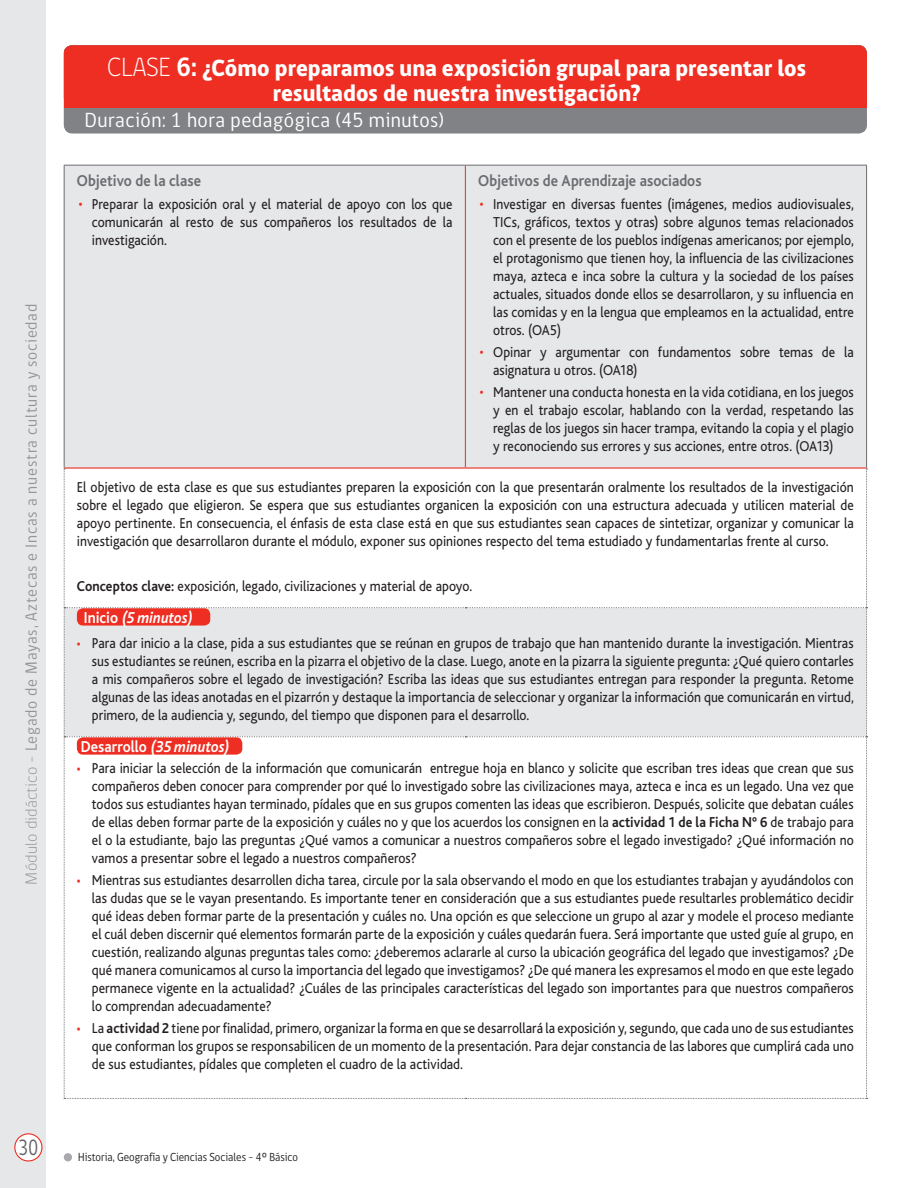
<style>
.page{position:relative;width:918px;height:1188px;background:#fff}
.page>*{position:absolute;margin:0;border:0;box-sizing:border-box;transform-origin:0 0}
.t1{font:800 24px/25.5px "gob CL";color:#fff;text-align:center;scale:.95 1}
.t2{font:22.5px "gob CL";color:#636366;scale:.8 1}
.t3{font:21px "gob CL";letter-spacing:.025em;color:#fff;scale:.95 1}
.t4{font:16.5px "gob CL";letter-spacing:.05em;color:#939598;scale:.95 1}
.texto_clase{font:700 16.5px "Bliss";color:#6c6d70;scale:.9 1}
.t5{font:italic 700 16.5px "Bliss";color:#fff;scale:.9 1}
.texto_clase-2{font:15px/18px "Bliss";letter-spacing:.005em;color:#231f20;text-align:justify;scale:.9 1}
.t6{font:12px "gob CL";color:#231f20;scale:.9 1}
.s1{font-weight:300}
.s2{font-weight:300;font-size:27px}
.s3{font-weight:700;font-size:27px}
.s4{color:#ee2e22}
.s5{font-weight:700}
.s6{font-style:normal}
.s7{font-family:"Myriad Pro";color:#ee2e22}
</style>
<div class="page">
<div style="left:0;top:0;width:45px;height:1188px;background:#e6e7e9"></div>
<div style="left:64px;top:1153px;width:8px;height:8px;background:#a8a9ad;border-radius:50%"></div>
<div style="left:15px;top:1134px;width:27px;height:27px;background:#fff;border-radius:50%"></div>
<div style="left:14px;top:1133px;width:29px;height:29px;border:1px solid #ee2e22;border-radius:50%"></div>
<div style="left:65px;top:166px;width:801px;height:301px;background:#e6e7e9"></div>
<hr style="left:64px;top:467px;width:401px;height:2px;background:#ee2e22">
<hr style="left:465px;top:467px;width:402px;height:2px;background:#ee2e22">
<hr style="left:64px;top:165px;width:401px;height:1px;background:#6c6d70">
<hr style="left:64px;top:166px;width:1px;height:301px;background:#6c6d70">
<hr style="left:465px;top:165px;width:402px;height:1px;background:#6c6d70">
<hr style="left:866px;top:166px;width:1px;height:301px;background:#6c6d70">
<hr style="left:465px;top:166px;width:1px;height:301px;background:#ee2e22">
<svg style="left:64px;top:469px;width:804px;height:630px"></svg>
<div style="left:77px;top:608px;width:133px;height:18px;background:#ee2e22;border-radius:6px"></div>
<div style="left:77px;top:737px;width:165px;height:18px;background:#ee2e22;border-radius:6px"></div>
<div style="left:64px;top:45px;width:803px;height:89px;background:#808285;border-radius:9px"></div>
<div style="left:64px;top:45px;width:803px;height:63px;background:#ee2e22"></div>
<p class="t4" style="left:20px;top:885px;width:613px;rotate:-90deg"><span class="s1">Módulo didáctico -</span> Legado de Mayas, Aztecas e Incas a nuestra cultura y sociedad</p>
<h2 class="t2" style="left:18px;top:1132px;width:26px">30</h2>
<p class="t1" style="left:107px;top:56px;width:738px"><span class="s2">CLASE</span> <span class="s3">6:</span> ¿Cómo preparamos una exposición grupal para presentar los resultados de nuestra investigación?</p>
<p class="t3" style="left:85px;top:105px;width:380px">Duración: 1 hora pedagógica (45 minutos)</p>
<p class="texto_clase" style="left:478px;top:172px;width:250px">Objetivos de Aprendizaje asociados</p>
<p class="texto_clase-2" style="left:493px;top:195px;width:402px;text-indent:-14px"><span class="s4">•</span> Investigar en diversas fuentes (imágenes, medios audiovisuales, TICs, gráficos, textos y otras) sobre algunos temas relacionados con el presente de los pueblos indígenas americanos; por ejemplo, el protagonismo que tienen hoy, la influencia de las civilizaciones maya, azteca e inca sobre la cultura y la sociedad de los países actuales, situados donde ellos se desarrollaron, y su influencia en las comidas y en la lengua que empleamos en la actualidad, entre otros. (OA5)</p>
<p class="texto_clase-2" style="left:493px;top:343px;width:402px;text-indent:-14px"><span class="s4">•</span> Opinar y argumentar con fundamentos sobre temas de la asignatura u otros. (OA18)</p>
<p class="texto_clase-2" style="left:493px;top:383px;width:402px;text-indent:-14px"><span class="s4">•</span> Mantener una conducta honesta en la vida cotidiana, en los juegos y en el trabajo escolar, hablando con la verdad, respetando las reglas de los juegos sin hacer trampa, evitando la copia y el plagio y reconociendo sus errores y sus acciones, entre otros. (OA13)</p>
<p class="texto_clase-2" style="left:77px;top:479px;width:865px">El objetivo de esta clase es que sus estudiantes preparen la exposición con la que presentarán oralmente los resultados de la investigación sobre el legado que eligieron. Se espera que sus estudiantes organicen la exposición con una estructura adecuada y utilicen material de apoyo pertinente. En consecuencia, el énfasis de esta clase está en que sus estudiantes sean capaces de sintetizar, organizar y comunicar la investigación que desarrollaron durante el módulo, exponer sus opiniones respecto del tema estudiado y fundamentarlas frente al curso.</p>
<p class="texto_clase-2" style="left:77px;top:577px;width:441px"><span class="s5">Conceptos clave:</span> exposición, legado, civilizaciones y material de apoyo.</p>
<p class="t5" style="left:84px;top:609px;width:123px"><span class="s6">Inicio</span> (5 minutos)</p>
<p class="texto_clase-2" style="left:92px;top:634px;width:848px;text-indent:-15px"><span class="s7">•</span> Para dar inicio a la clase, pida a sus estudiantes que se reúnan en grupos de trabajo que han mantenido durante la investigación. Mientras sus estudiantes se reúnen, escriba en la pizarra el objetivo de la clase. Luego, anote en la pizarra la siguiente pregunta: ¿Qué quiero contarles a mis compañeros sobre el legado de investigación? Escriba las ideas que sus estudiantes entregan para responder la pregunta. Retome algunas de las ideas anotadas en el pizarrón y destaque la importancia de seleccionar y organizar la información que comunicarán en virtud, primero, de la audiencia y, segundo, del tiempo que disponen para el desarrollo.</p>
<p class="t5" style="left:81px;top:738px;width:167px"><span class="s6">Desarrollo</span> (35 minutos)</p>
<p class="texto_clase-2" style="left:92px;top:759px;width:848px;text-indent:-15px"><span class="s7">•</span> Para iniciar la selección de la información que comunicarán entregue hoja en blanco y solicite que escriban tres ideas que crean que sus compañeros deben conocer para comprender por qué lo investigado sobre las civilizaciones maya, azteca e inca es un legado. Una vez que todos sus estudiantes hayan terminado, pídales que en sus grupos comenten las ideas que escribieron. Después, solicite que debatan cuáles de ellas deben formar parte de la exposición y cuáles no y que los acuerdos los consignen en la <span class="s5">actividad 1 de la Ficha N° 6</span> de trabajo para el o la estudiante, bajo las preguntas ¿Qué vamos a comunicar a nuestros compañeros sobre el legado investigado? ¿Qué información no vamos a presentar sobre el legado a nuestros compañeros?</p>
<p class="texto_clase-2" style="left:92px;top:871px;width:848px;text-indent:-15px"><span class="s7">•</span> Mientras sus estudiantes desarrollen dicha tarea, circule por la sala observando el modo en que los estudiantes trabajan y ayudándolos con las dudas que se le vayan presentando. Es importante tener en consideración que a sus estudiantes puede resultarles problemático decidir qué ideas deben formar parte de la presentación y cuáles no. Una opción es que seleccione un grupo al azar y modele el proceso mediante el cuál deben discernir qué elementos formarán parte de la exposición y cuáles quedarán fuera. Será importante que usted guíe al grupo, en cuestión, realizando algunas preguntas tales como: ¿deberemos aclararle al curso la ubicación geográfica del legado que investigamos? ¿De qué manera comunicamos al curso la importancia del legado que investigamos? ¿De qué manera les expresamos el modo en que este legado permanece vigente en la actualidad? ¿Cuáles de las principales características del legado son importantes para que nuestros compañeros lo comprendan adecuadamente?</p>
<p class="texto_clase-2" style="left:92px;top:1019px;width:848px;text-indent:-15px"><span class="s7">•</span> La <span class="s5">actividad 2</span> tiene por finalidad, primero, organizar la forma en que se desarrollará la exposición y, segundo, que cada uno de sus estudiantes que conforman los grupos se responsabilicen de un momento de la presentación. Para dejar constancia de las labores que cumplirá cada uno de sus estudiantes, pídales que completen el cuadro de la actividad.</p>
<p class="texto_clase" style="left:77px;top:172px;width:139px">Objetivo de la clase</p>
<p class="texto_clase-2" style="left:92px;top:195px;width:402px;text-indent:-14px"><span class="s4">•</span> Preparar la exposición oral y el material de apoyo con los que comunicarán al resto de sus compañeros los resultados de la investigación.</p>
<p class="t6" style="left:78px;top:1149px;width:246px">Historia, Geografía y Ciencias Sociales - 4º Básico</p>
</div>
